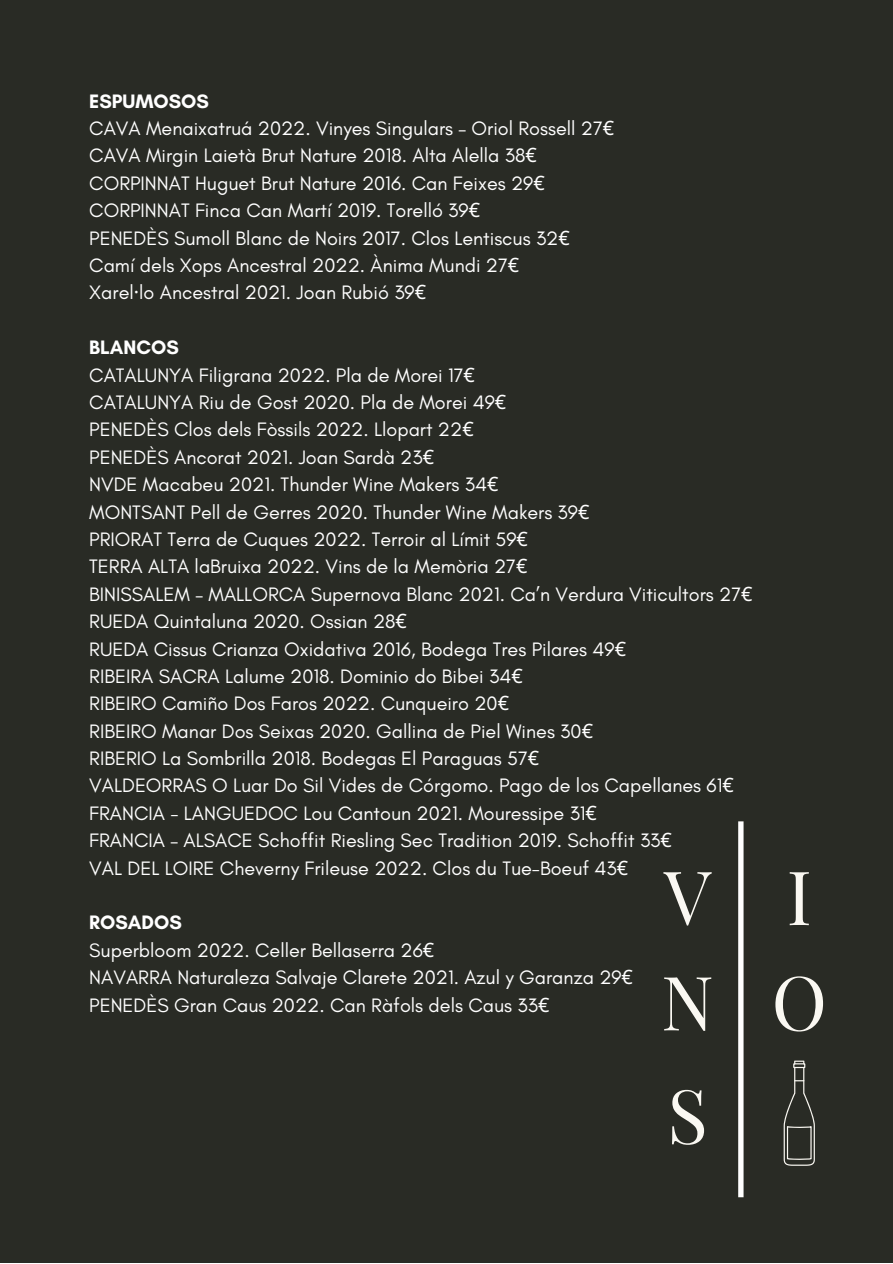
<style>
.page{position:relative;width:893px;height:1264px;background:#fff}
.page>*{position:absolute;margin:0;border:0;box-sizing:border-box;transform-origin:0 0}
.t1{font:75px "Playfair Display";color:#faf8f2}
.t2{font:19.8px "Glacial Indifference";color:#fff}
.t3{font:700 19.8px "Glacial Indifference";color:#fff}
.s1{font-family:"Noto Sans"}
</style>
<div class="page">
<div style="left:0;top:0;width:892px;height:1262px;background:#292b25"></div>
<div style="left:738px;top:821px;width:5px;height:376px;background:#fff"></div>
<svg style="left:783px;top:1060px;width:31px;height:105px"></svg>
<p class="t3" style="left:89px;top:89px;width:121px">ESPUMOSOS</p>
<p class="t2" style="left:89px;top:116px;width:526px">CAVA Menaixatruá 2022. Vinyes Singulars – Oriol Rossell 27<span class="s1">€</span></p>
<p class="t2" style="left:89px;top:144px;width:449px">CAVA Mirgin Laietà Brut Nature 2018. Alta Alella 38<span class="s1">€</span></p>
<p class="t2" style="left:89px;top:171px;width:457px">CORPINNAT Huguet Brut Nature 2016. Can Feixes 29<span class="s1">€</span></p>
<p class="t2" style="left:89px;top:198px;width:392px">CORPINNAT Finca Can Martí 2019. Torelló 39<span class="s1">€</span></p>
<p class="t2" style="left:89px;top:226px;width:482px">PENEDÈS Sumoll Blanc de Noirs 2017. Clos Lentiscus 32<span class="s1">€</span></p>
<p class="t2" style="left:89px;top:253px;width:431px">Camí dels Xops Ancestral 2022. Ànima Mundi 27<span class="s1">€</span></p>
<p class="t2" style="left:89px;top:280px;width:338px">Xarel<span class="s1">·</span>lo Ancestral 2021. Joan Rubió 39<span class="s1">€</span></p>
<p class="t3" style="left:89px;top:335px;width:91px">BLANCOS</p>
<p class="t2" style="left:89px;top:363px;width:387px">CATALUNYA Filigrana 2022. Pla de Morei 17<span class="s1">€</span></p>
<p class="t2" style="left:89px;top:390px;width:418px">CATALUNYA Riu de Gost 2020. Pla de Morei 49<span class="s1">€</span></p>
<p class="t2" style="left:89px;top:417px;width:386px">PENEDÈS Clos dels Fòssils 2022. Llopart 22<span class="s1">€</span></p>
<p class="t2" style="left:89px;top:445px;width:346px">PENEDÈS Ancorat 2021. Joan Sardà 23<span class="s1">€</span></p>
<p class="t2" style="left:89px;top:472px;width:410px">NVDE Macabeu 2021. Thunder Wine Makers 34<span class="s1">€</span></p>
<p class="t2" style="left:89px;top:500px;width:501px">MONTSANT Pell de Gerres 2020. Thunder Wine Makers 39<span class="s1">€</span></p>
<p class="t2" style="left:89px;top:527px;width:440px">PRIORAT Terra de Cuques 2022. Terroir al Límit 59<span class="s1">€</span></p>
<p class="t2" style="left:89px;top:554px;width:439px">TERRA ALTA laBruixa 2022. Vins de la Memòria 27<span class="s1">€</span></p>
<p class="t2" style="left:89px;top:582px;width:664px">BINISSALEM – MALLORCA Supernova Blanc 2021. Ca’n Verdura Viticultors 27<span class="s1">€</span></p>
<p class="t2" style="left:89px;top:609px;width:319px">RUEDA Quintaluna 2020. Ossian 28<span class="s1">€</span></p>
<p class="t2" style="left:89px;top:636px;width:538px">RUEDA Cissus Crianza Oxidativa 2016, Bodega Tres Pilares 49<span class="s1">€</span></p>
<p class="t2" style="left:89px;top:664px;width:435px">RIBEIRA SACRA Lalume 2018. Dominio do Bibei 34<span class="s1">€</span></p>
<p class="t2" style="left:89px;top:691px;width:421px">RIBEIRO Camiño Dos Faros 2022. Cunqueiro 20<span class="s1">€</span></p>
<p class="t2" style="left:89px;top:719px;width:505px">RIBEIRO Manar Dos Seixas 2020. Gallina de Piel Wines 30<span class="s1">€</span></p>
<p class="t2" style="left:89px;top:746px;width:451px">RIBERIO La Sombrilla 2018. Bodegas El Paraguas 57<span class="s1">€</span></p>
<p class="t2" style="left:89px;top:773px;width:646px">VALDEORRAS O Luar Do Sil Vides de Córgomo. Pago de los Capellanes 61<span class="s1">€</span></p>
<p class="t2" style="left:89px;top:801px;width:509px">FRANCIA - LANGUEDOC Lou Cantoun 2021. Mouressipe 31<span class="s1">€</span></p>
<p class="t2" style="left:89px;top:828px;width:584px">FRANCIA – ALSACE Schoffit Riesling Sec Tradition 2019. Schoffit 33<span class="s1">€</span></p>
<p class="t2" style="left:89px;top:855px;width:540px">VAL DEL LOIRE Cheverny Frileuse 2022. Clos du Tue-Boeuf 43<span class="s1">€</span></p>
<p class="t3" style="left:89px;top:910px;width:94px">ROSADOS</p>
<p class="t2" style="left:89px;top:938px;width:346px">Superbloom 2022. Celler Bellaserra 26<span class="s1">€</span></p>
<p class="t2" style="left:89px;top:965px;width:545px">NAVARRA Naturaleza Salvaje Clarete 2021. Azul y Garanza 29<span class="s1">€</span></p>
<p class="t2" style="left:89px;top:992px;width:461px">PENEDÈS Gran Caus 2022. Can Ràfols dels Caus 33<span class="s1">€</span></p>
<p class="t1" style="left:663px;top:844px;width:49px">V</p>
<p class="t1" style="left:786px;top:844px;width:27px">I</p>
<p class="t1" style="left:771px;top:949px;width:57px">O</p>
<p class="t1" style="left:661px;top:949px;width:54px">N</p>
<p class="t1" style="left:667px;top:1062px;width:42px">S</p>
</div>
